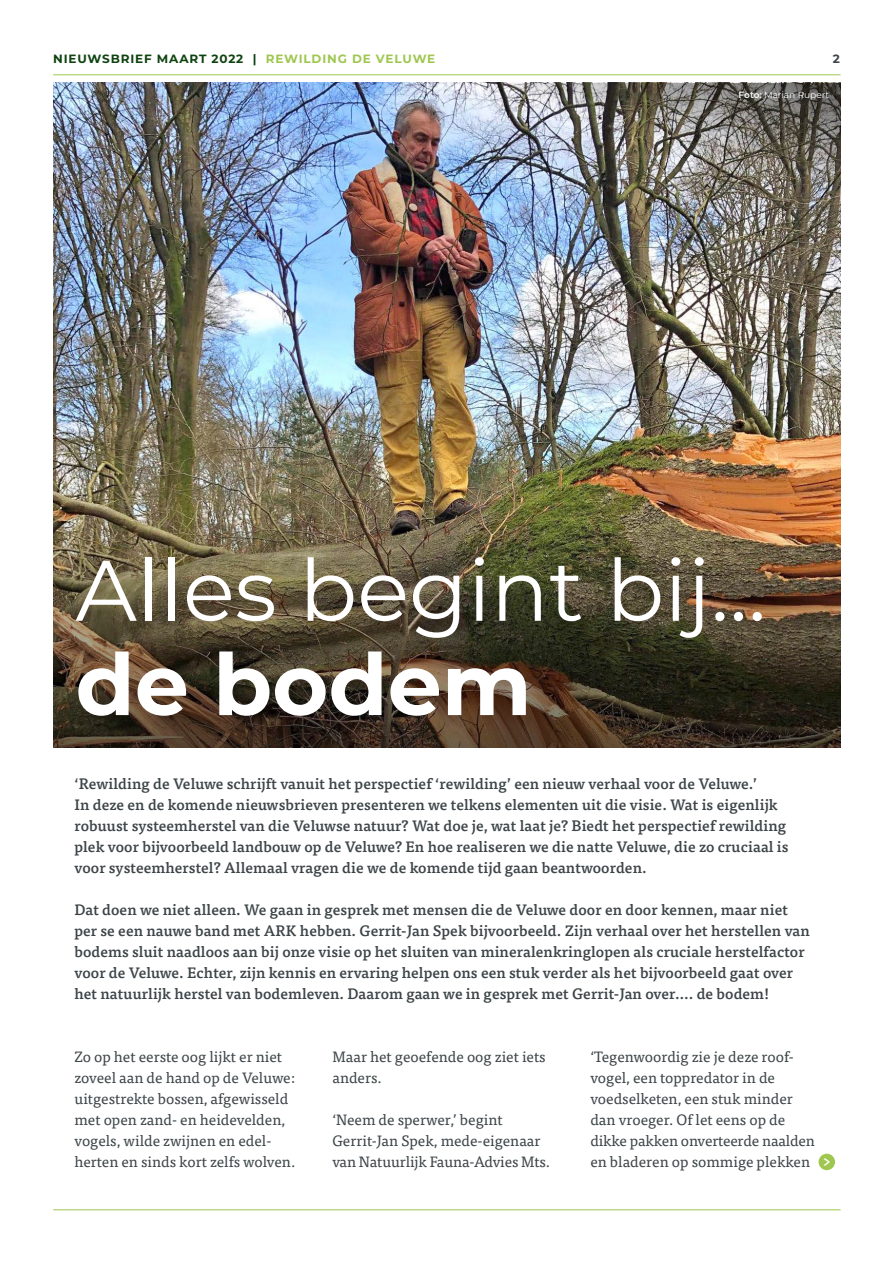
<style>
.page{position:relative;width:893px;height:1263px;background:#fff}
.page>*{position:absolute;margin:0;border:0;box-sizing:border-box;transform-origin:0 0}
.t1{font:85.65px "Montserrat";color:#fff}
.t2{font:700 85.65px "Montserrat";color:#fff}
.t3{font:500 15px/21px "Tisa Pro";letter-spacing:.005em;color:#3d4548}
.t4{font:15px/21px "Tisa Pro";color:#3d4548}
.t5{font:500 15px "Tisa Pro";color:#fff}
.t6{font:700 12px "Montserrat";letter-spacing:.07em;color:#0f4310}
.t7{font:700 12px "Montserrat";color:#3d4548}
.t8{font:9px "Montserrat";color:#fff}
.s1{color:#9fc750}
.s2{font-weight:600}
</style>
<div class="page">
<img style="left:53px;top:83px;width:787px;height:664px">
<hr style="left:53px;top:1209px;width:787px;height:1px;background:#9fc750">
<hr style="left:53px;top:74px;width:787px;height:1px;background:#9fc750">
<div style="left:819px;top:1154px;width:16px;height:16px;background:#9fc750;border-radius:50%"></div>
<p class="t6" style="left:53px;top:50px;width:384px">NIEUWSBRIEF MAART 2022 | <span class="s1">REWILDING DE VELUWE</span></p>
<p class="t7" style="left:833px;top:50px;width:9px">2</p>
<p class="t8" style="left:739px;top:89px;width:92px"><span class="s2">Foto:</span> Marian Rupert</p>
<h1 class="t1" style="left:75px;top:531px;width:692px">Alles begint bij…</h1>
<h1 class="t2" style="left:75px;top:623px;width:458px">de bodem</h1>
<p class="t3" style="left:74px;top:772px;width:716px">‘Rewilding de Veluwe schrijft vanuit het perspectief ‘rewilding’ een nieuw verhaal voor de Veluwe.’<br>In deze en de komende nieuwsbrieven presenteren we telkens elementen uit die visie. Wat is eigenlijk robuust systeemherstel van die Veluwse natuur? Wat doe je, wat laat je? Biedt het perspectief rewilding plek voor bijvoorbeeld landbouw op de Veluwe? En hoe realiseren we die natte Veluwe, die zo cruciaal is voor systeemherstel? Allemaal vragen die we de komende tijd gaan beantwoorden.</p>
<p class="t3" style="left:74px;top:898px;width:737px">Dat doen we niet alleen. We gaan in gesprek met mensen die de Veluwe door en door kennen, maar niet per se een nauwe band met ARK hebben. Gerrit-Jan Spek bijvoorbeeld. Zijn verhaal over het herstellen van bodems sluit naadloos aan bij onze visie op het sluiten van mineralenkringlopen als cruciale herstelfactor voor de Veluwe. Echter, zijn kennis en ervaring helpen ons een stuk verder als het bijvoorbeeld gaat over het natuurlijk herstel van bodemleven. Daarom gaan we in gesprek met Gerrit-Jan over…. de bodem!</p>
<p class="t4" style="left:74px;top:1045px;width:222px">Zo op het eerste oog lijkt er niet zoveel aan de hand op de Veluwe: uitgestrekte bossen, afgewisseld met open zand- en heidevelden, vogels, wilde zwijnen en edel&shy;herten en sinds kort zelfs wolven.</p>
<p class="t4" style="left:332px;top:1045px;width:215px">Maar het geoefende oog ziet iets anders.</p>
<p class="t4" style="left:332px;top:1108px;width:219px">‘Neem de sperwer,’ begint<br>Gerrit-Jan Spek, mede-eigenaar van Natuurlijk Fauna-Advies Mts.</p>
<p class="t4" style="left:590px;top:1045px;width:226px">‘Tegenwoordig zie je deze roof&shy;vogel, een toppredator in de voedselketen, een stuk minder dan vroeger. Of let eens op de dikke pakken onverteerde naalden en bladeren op sommige plekken</p>
<p class="t5" style="left:822px;top:1149px;width:10px">&gt;</p>
</div>
